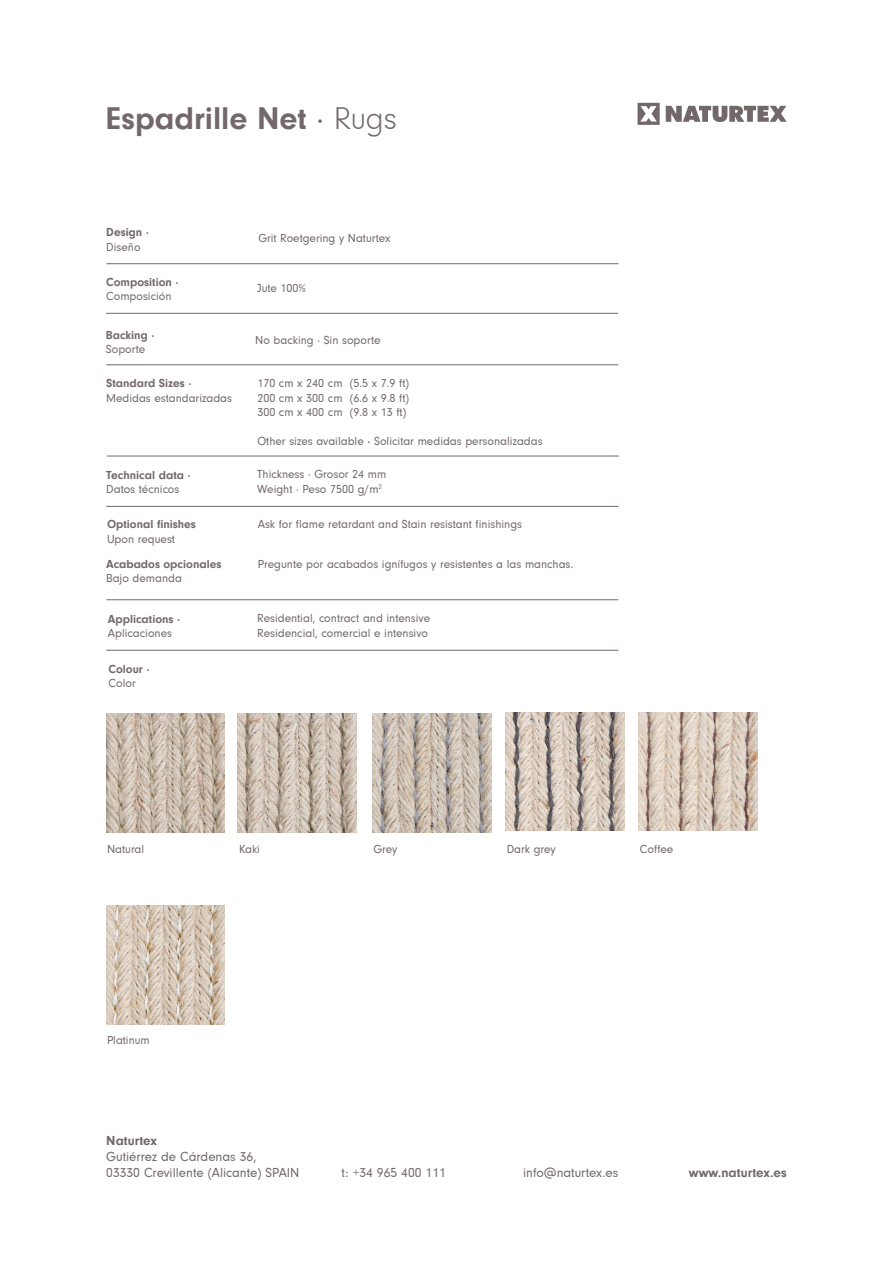
<style>
.page{position:relative;width:893px;height:1263px;background:#fff}
.page>*{position:absolute;margin:0;border:0;box-sizing:border-box;transform-origin:0 0}
.t1{font:700 32.4px "Neuzeit Gro";color:#736869}
.t2{font:13.5px "Neuzeit Gro";color:#736869}
.t3{font:700 13.5px "Neuzeit Gro";color:#736869}
.t4{font:12px "Neuzeit Gro";color:#736869}
.t5{font:700 12px/14.4px "Neuzeit Gro";color:#736869}
.s1{font-weight:400}
.s2{font-weight:300}
.s3{font-weight:700}
</style>
<div class="page">
<hr style="left:106px;top:263px;width:512px;height:1px;background:#736869">
<hr style="left:106px;top:313px;width:512px;height:1px;background:#736869">
<hr style="left:106px;top:364px;width:512px;height:1px;background:#736869">
<hr style="left:107px;top:456px;width:512px;height:1px;background:#736869">
<hr style="left:106px;top:506px;width:512px;height:1px;background:#736869">
<hr style="left:106px;top:599px;width:512px;height:1px;background:#736869">
<img style="left:238px;top:713px;width:119px;height:119px">
<svg style="left:637px;top:103px;width:150px;height:22px"></svg>
<img style="left:372px;top:713px;width:119px;height:119px">
<img style="left:506px;top:712px;width:118px;height:119px">
<img style="left:639px;top:712px;width:119px;height:119px">
<img style="left:106px;top:905px;width:119px;height:119px">
<hr style="left:106px;top:650px;width:512px;height:1px;background:#736869">
<img style="left:106px;top:713px;width:119px;height:119px">
<p class="t1" style="left:106px;top:100px;width:292px">Espadrille Net <span class="s1">·</span> <span class="s2">Rugs</span></p>
<p class="t5" style="left:106px;top:225px;width:44px">Design ·<br><span class="s1">Diseño</span></p>
<p class="t4" style="left:258px;top:231px;width:134px">Grit Roetgering y Naturtex</p>
<p class="t5" style="left:106px;top:275px;width:74px">Composition ·<br><span class="s1">Composición</span></p>
<p class="t4" style="left:257px;top:281px;width:50px">Jute 100%</p>
<p class="t5" style="left:106px;top:328px;width:50px">Backing ·<br><span class="s1">Soporte</span></p>
<p class="t4" style="left:255px;top:333px;width:127px">No backing · Sin soporte</p>
<p class="t5" style="left:106px;top:376px;width:87px">Standard Sizes ·</p>
<p class="t4" style="left:106px;top:391px;width:127px">Medidas estandarizadas</p>
<p class="t4" style="left:257px;top:377px;width:153px">170 cm x 240 cm (5.5 x 7.9 ft)</p>
<p class="t4" style="left:257px;top:391px;width:153px">200 cm x 300 cm (6.6 x 9.8 ft)</p>
<p class="t4" style="left:257px;top:406px;width:150px">300 cm x 400 cm (9.8 x 13 ft)</p>
<p class="t4" style="left:257px;top:434px;width:287px">Other sizes available <span class="s3">·</span> Solicitar medidas personalizadas</p>
<p class="t5" style="left:106px;top:467px;width:86px">Technical data ·</p>
<p class="t4" style="left:106px;top:482px;width:75px">Datos técnicos</p>
<p class="t4" style="left:257px;top:468px;width:131px">Thickness · Grosor 24 mm</p>
<p class="t4" style="left:257px;top:482px;width:126px">Weight · Peso 7500 g/m<sup>2</sup></p>
<p class="t5" style="left:107px;top:517px;width:90px">Optional finishes</p>
<p class="t4" style="left:107px;top:532px;width:70px">Upon request</p>
<p class="t4" style="left:258px;top:518px;width:266px">Ask for flame retardant and Stain resistant finishings</p>
<p class="t5" style="left:106px;top:557px;width:117px">Acabados opcionales</p>
<p class="t4" style="left:106px;top:572px;width:77px">Bajo demanda</p>
<p class="t4" style="left:258px;top:557px;width:317px">Pregunte por acabados ignífugos y resistentes a las manchas.</p>
<p class="t5" style="left:108px;top:611px;width:74px">Applications ·</p>
<p class="t4" style="left:108px;top:626px;width:66px">Aplicaciones</p>
<p class="t4" style="left:257px;top:612px;width:174px">Residential, contract and intensive</p>
<p class="t4" style="left:257px;top:626px;width:172px">Residencial, comercial e intensivo</p>
<p class="t5" style="left:109px;top:662px;width:43px">Colour ·</p>
<p class="t4" style="left:109px;top:677px;width:29px">Color</p>
<p class="t4" style="left:107px;top:842px;width:39px">Natural</p>
<p class="t4" style="left:239px;top:842px;width:23px">Kaki</p>
<p class="t4" style="left:373px;top:842px;width:25px">Grey</p>
<p class="t4" style="left:507px;top:842px;width:51px">Dark grey</p>
<p class="t4" style="left:640px;top:842px;width:35px">Coffee</p>
<p class="t4" style="left:107px;top:1033px;width:44px">Platinum</p>
<p class="t3" style="left:106px;top:1133px;width:52px">Naturtex</p>
<p class="t2" style="left:106px;top:1149px;width:152px">Gutiérrez de Cárdenas 36,</p>
<p class="t2" style="left:106px;top:1165px;width:195px">03330 Crevillente (Alicante) SPAIN</p>
<p class="t2" style="left:342px;top:1165px;width:106px">t: +34 965 400 111</p>
<p class="t2" style="left:523px;top:1165px;width:97px">info@naturtex.es</p>
<p class="t3" style="left:689px;top:1165px;width:99px">www.naturtex.es</p>
</div>
